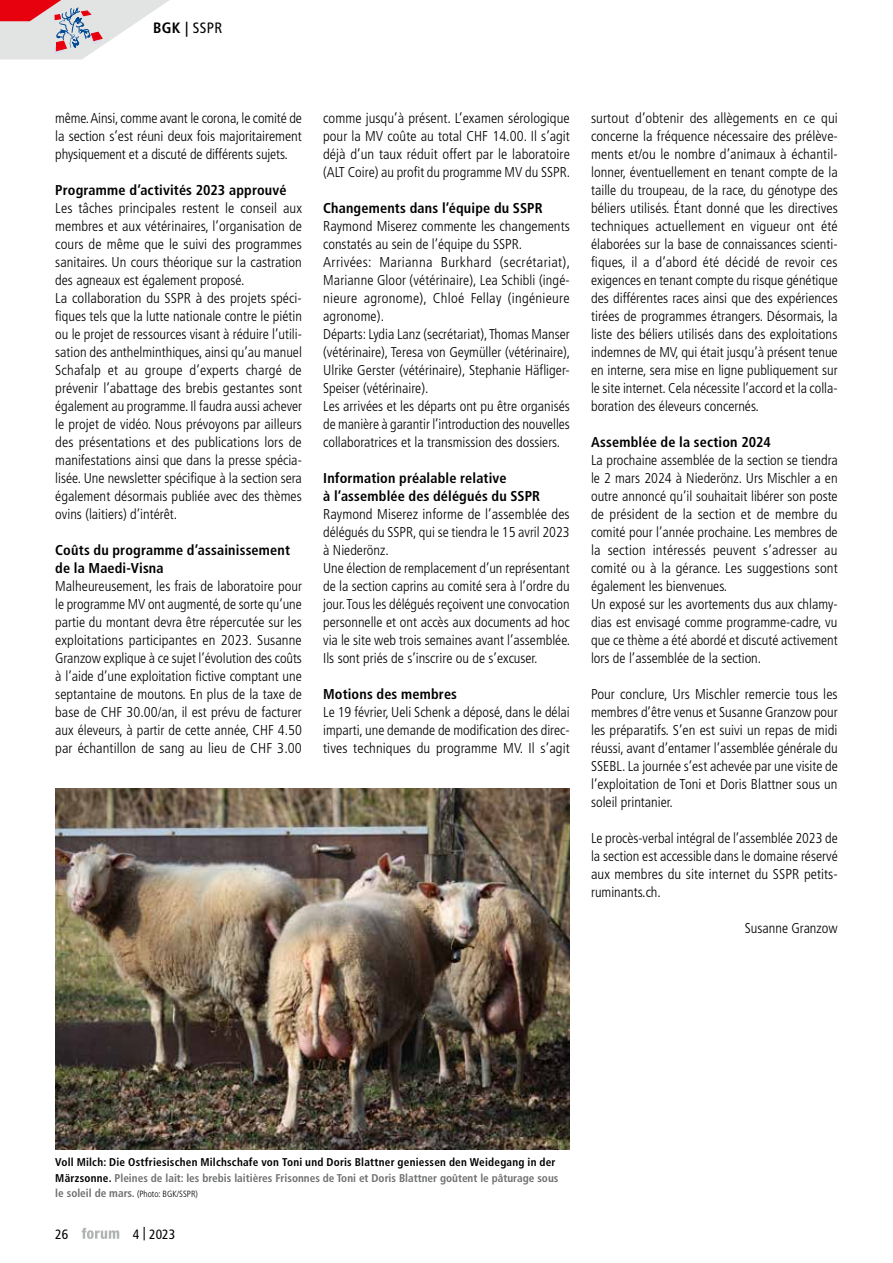
<style>
.page{position:relative;width:893px;height:1263px;background:#fff}
.page>*{position:absolute;margin:0;border:0;box-sizing:border-box;transform-origin:0 0}
.t1{font:700 condensed 15px "Frutiger LT Std";color:#000}
.t2{font:300 condensed 14.25px/18px "Frutiger LT Std";color:#000;text-align:justify}
.t3{font:700 condensed 14.25px/18px "Frutiger LT Std";letter-spacing:.01em;color:#000}
.t4{font:condensed 13.5px "Frutiger LT Std";color:#000}
.t5{font:700 condensed 11.25px/15.8px "Frutiger LT Std";letter-spacing:.015em;color:#000}
.t6{font:300 condensed 9px "Frutiger LT Std";color:#000}
.s1{font-weight:400}
.s2{color:#6f7070}
.s3{font-weight:700;font-size:11.25px;color:#6f7070}
</style>
<div class="page">
<svg style="left:82px;top:1228px;width:37px;height:11px"></svg>
<img style="left:55px;top:789px;width:515px;height:360px">
<svg style="left:0;top:0;width:169px;height:60px"></svg>
<p class="t1" style="left:153px;top:18px;width:71px">BGK | <span class="s1">SSPR</span></p>
<p class="t2" style="left:55px;top:109px;width:248px">même. Ainsi, comme avant le corona, le comité de la section s’est réuni deux fois majoritairement physiquement et a discuté de différents sujets.</p>
<p class="t3" style="left:55px;top:181px;width:233px">Programme d’activités 2023 approuvé</p>
<p class="t2" style="left:55px;top:199px;width:248px;text-align:left">Les tâches principales restent le conseil aux membres et aux vétérinaires, l’organisation de cours de même que le suivi des programmes sanitaires. Un cours théorique sur la castration des agneaux est également proposé.<br>La collaboration du SSPR à des projets spéci&shy;fiques tels que la lutte nationale contre le piétin ou le projet de ressources visant à réduire l’utili&shy;sation des anthelminthiques, ainsi qu’au manuel Schafalp et au groupe d’experts chargé de prévenir l’abattage des brebis gestantes sont également au programme. Il faudra aussi achever le projet de vidéo. Nous prévoyons par ailleurs des présentations et des publications lors de manifestations ainsi que dans la presse spécia&shy;lisée. Une newsletter spécifique à la section sera également désormais publiée avec des thèmes ovins (laitiers) d’intérêt.</p>
<p class="t3" style="left:55px;top:541px;width:236px">Coûts du programme d’assainissement de la Maedi-Visna</p>
<p class="t2" style="left:55px;top:577px;width:248px">Malheureusement, les frais de laboratoire pour le programme MV ont augmenté, de sorte qu’une partie du montant devra être répercutée sur les exploitations participantes en 2023. Susanne Granzow explique à ce sujet l’évolution des coûts à l’aide d’une exploitation fictive comptant une septantaine de moutons. En plus de la taxe de base de CHF 30.00/an, il est prévu de facturer aux éleveurs, à partir de cette année, CHF 4.50 par échantillon de sang au lieu de CHF 3.00</p>
<p class="t2" style="left:323px;top:109px;width:249px">comme jusqu’à présent. L’examen sérologique pour la MV coûte au total CHF 14.00. Il s’agit déjà d’un taux réduit offert par le laboratoire (ALT Coire) au profit du programme MV du SSPR.</p>
<p class="t3" style="left:323px;top:199px;width:221px">Changements dans l’équipe du SSPR</p>
<p class="t2" style="left:323px;top:217px;width:249px;text-align:left">Raymond Miserez commente les changements constatés au sein de l’équipe du SSPR.<br>Arrivées: Marianna Burkhard (secrétariat), Marianne Gloor (vétérinaire), Lea Schibli (ingé&shy;nieure agronome), Chloé Fellay (ingénieure agronome).<br>Départs: Lydia Lanz (secrétariat), Thomas Manser (vétérinaire), Teresa von Geymüller (vétérinaire), Ulrike Gerster (vétérinaire), Stephanie Häfliger-Speiser (vétérinaire).<br>Les arrivées et les départs ont pu être organisés de manière à garantir l’introduction des nouvelles collaboratrices et la transmission des dossiers.</p>
<p class="t3" style="left:323px;top:469px;width:219px">Information préalable relative<br>à l’assemblée des délégués du SSPR</p>
<p class="t2" style="left:323px;top:505px;width:249px;text-align:left">Raymond Miserez informe de l’assemblée des délégués du SSPR, qui se tiendra le 15 avril 2023 à Niederönz.<br>Une élection de remplacement d’un représentant de la section caprins au comité sera à l’ordre du jour. Tous les délégués reçoivent une convocation personnelle et ont accès aux documents ad hoc via le site web trois semaines avant l’assemblée.<br>Ils sont priés de s’inscrire ou de s’excuser.</p>
<p class="t3" style="left:323px;top:685px;width:135px">Motions des membres</p>
<p class="t2" style="left:323px;top:703px;width:248px">Le 19 février, Ueli Schenk a déposé, dans le délai imparti, une demande de modification des direc&shy;tives techniques du programme MV. Il s’agit</p>
<p class="t2" style="left:591px;top:109px;width:248px">surtout d’obtenir des allègements en ce qui concerne la fréquence nécessaire des prélève&shy;ments et/ou le nombre d’animaux à échantil&shy;lonner, éventuellement en tenant compte de la taille du troupeau, de la race, du génotype des béliers utilisés. Étant donné que les directives techniques actuellement en vigueur ont été élaborées sur la base de connaissances scienti&shy;fiques, il a d’abord été décidé de revoir ces exigences en tenant compte du risque génétique des différentes races ainsi que des expériences tirées de programmes étrangers. Désormais, la liste des béliers utilisés dans des exploitations indemnes de MV, qui était jusqu’à présent tenue en interne, sera mise en ligne publiquement sur le site internet. Cela nécessite l’accord et la colla&shy;boration des éleveurs concernés.</p>
<p class="t3" style="left:591px;top:433px;width:181px">Assemblée de la section 2024</p>
<p class="t2" style="left:591px;top:451px;width:248px;text-align:left">La prochaine assemblée de la section se tiendra le 2 mars 2024 à Niederönz. Urs Mischler a en outre annoncé qu’il souhaitait libérer son poste de président de la section et de membre du comité pour l’année prochaine. Les membres de la section intéressés peuvent s’adresser au comité ou à la gérance. Les suggestions sont également les bienvenues.<br>Un exposé sur les avortements dus aux chlamy&shy;dias est envisagé comme programme-cadre, vu que ce thème a été abordé et discuté activement lors de l’assemblée de la section.</p>
<p class="t2" style="left:591px;top:685px;width:248px">Pour conclure, Urs Mischler remercie tous les membres d’être venus et Susanne Granzow pour les préparatifs. S’en est suivi un repas de midi réussi, avant d’entamer l’assemblée générale du SSEBL. La journée s’est achevée par une visite de l’exploitation de Toni et Doris Blattner sous un soleil printanier.</p>
<p class="t2" style="left:591px;top:829px;width:248px">Le procès-verbal intégral de l’assemblée 2023 de la section est accessible dans le domaine réservé aux membres du site internet du SSPR petits&shy;ruminants.ch.</p>
<p class="t2" style="left:745px;top:919px;width:94px">Susanne Granzow</p>
<p class="t5" style="left:55px;top:1154px;width:505px">Voll Milch: Die Ostfriesischen Milchschafe von Toni und Doris Blattner geniessen den Weidegang in der<br>Märzsonne. <span class="s2">Pleines de lait: les brebis laitières Frisonnes de Toni et Doris Blattner goûtent le pâturage sous</span></p>
<p class="t6" style="left:55px;top:1189px;width:144px"><span class="s3">le soleil de mars.</span> (Photo: BGK/SSPR)</p>
<p class="t4" style="left:55px;top:1226px;width:14px">26</p>
<p class="t4" style="left:133px;top:1226px;width:44px">4 | 2023</p>
</div>
